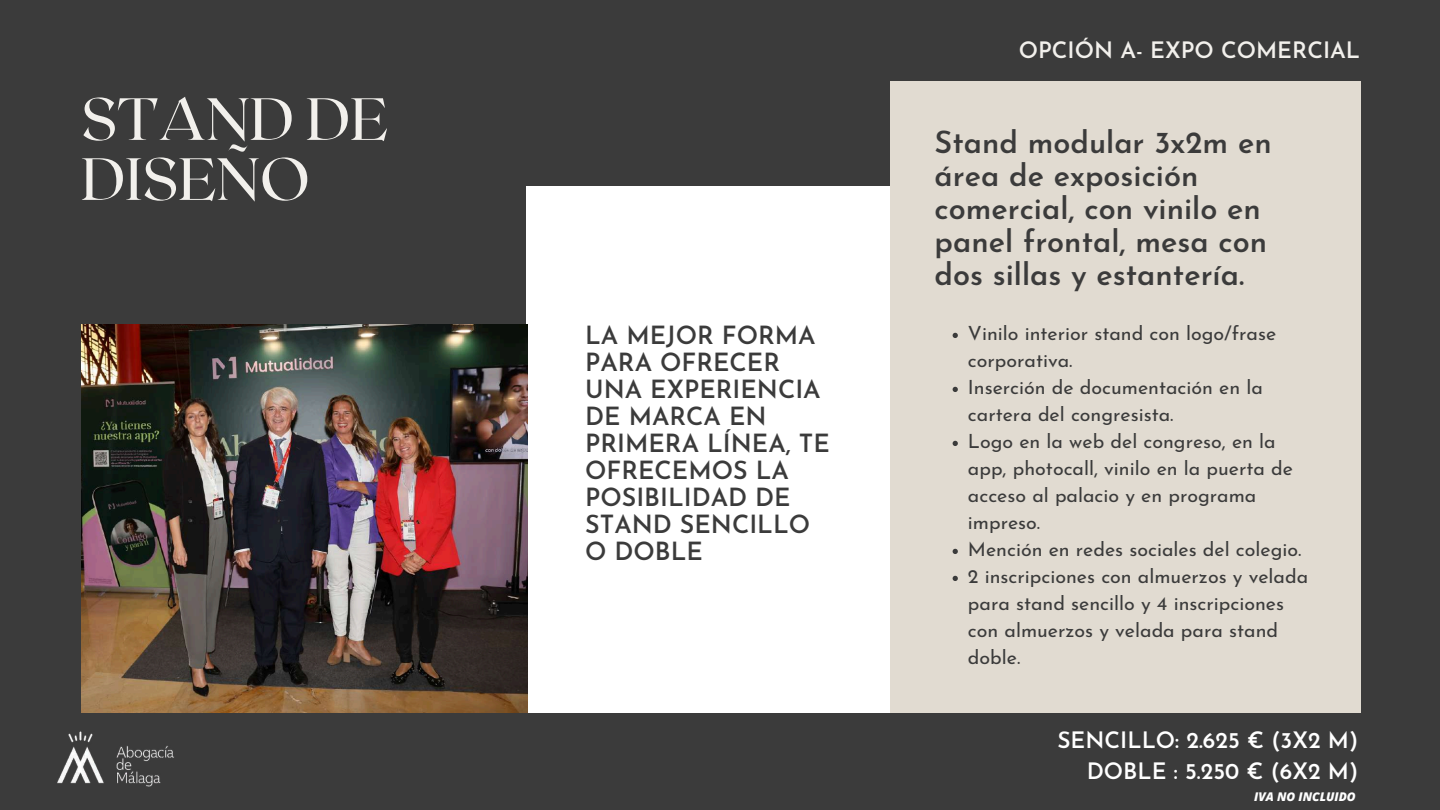
<style>
.page{position:relative;width:1440px;height:810px;background:#3b3b3b}
.page>*{position:absolute;margin:0;border:0;box-sizing:border-box;transform-origin:0 0}
.t1{font:59.4px/60px "Roxborough CF";color:#f2f0ec}
.t2{font:600 30.6px/33px "Josefin Sans";color:#3b3b3b}
.t3{font:600 25px/27px "Josefin Sans";color:#3b3b3b}
.t4{font:600 22.6px/31.5px "Josefin Sans";color:#fff;text-align:right}
.t5{font:600 22.6px "Josefin Sans";color:#f2f0ec}
.t6{font:19.6px/27px "Josefin Sans";color:#3b3b3b}
.t7{font:italic 800 12px "Open Sans";color:#fff}
</style>
<div class="page">
<div style="left:890px;top:81px;width:470px;height:632px;background:#e1dbd1"></div>
<div style="left:527px;top:187px;width:363px;height:526px;background:#fff"></div>
<img style="left:81px;top:324px;width:446px;height:389px">
<svg style="left:953px;top:333px;width:5px;height:5px"></svg>
<svg style="left:953px;top:387px;width:5px;height:5px"></svg>
<svg style="left:953px;top:441px;width:5px;height:5px"></svg>
<svg style="left:953px;top:549px;width:5px;height:5px"></svg>
<svg style="left:953px;top:576px;width:5px;height:5px"></svg>
<img style="left:57px;top:731px;width:117px;height:56px">
<h1 class="t1" style="left:81px;top:86px;width:308px">STAND DE<br>DISEÑO</h1>
<p class="t3" style="left:585px;top:324px;width:246px">LA MEJOR FORMA<br>PARA OFRECER<br>UNA EXPERIENCIA<br>DE MARCA EN<br>PRIMERA LÍNEA, TE<br>OFRECEMOS LA<br>POSIBILIDAD DE<br>STAND SENCILLO<br>O DOBLE</p>
<p class="t5" style="left:1019px;top:41px;width:343px">OPCIÓN A- EXPO COMERCIAL</p>
<h2 class="t2" style="left:935px;top:129px;width:339px">Stand modular 3x2m en área de exposición comercial, con vinilo en panel frontal, mesa con dos sillas y estantería.</h2>
<p class="t6" style="left:968px;top:322px;width:342px">Vinilo interior stand con logo/frase corporativa.<br>Inserción de documentación en la cartera del congresista.<br>Logo en la web del congreso, en la app, photocall, vinilo en la puerta de acceso al palacio y en programa impreso.<br>Mención en redes sociales del colegio.<br>2 inscripciones con almuerzos y velada para stand sencillo y 4 inscripciones con almuerzos y velada para stand doble.</p>
<p class="t4" style="left:1057px;top:726px;width:302px">SENCILLO: 2.625 € (3X2 M)<br>DOBLE : 5.250 € (6X2 M)</p>
<p class="t7" style="left:1254px;top:788px;width:103px">IVA NO INCLUIDO</p>
</div>
